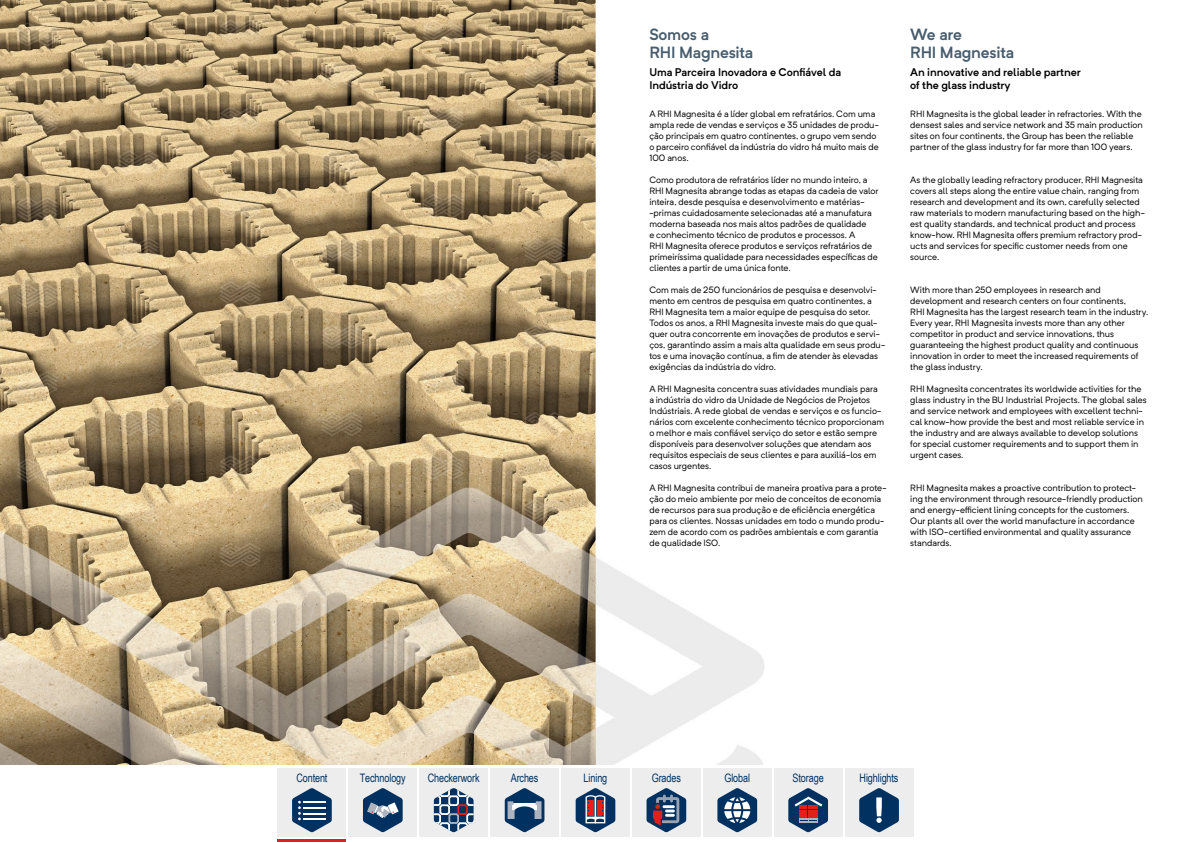
<style>
.page{position:relative;width:1191px;height:842px;background:#fff}
.page>*{position:absolute;margin:0;border:0;box-sizing:border-box;transform-origin:0 0}
.t1{font:600 16px/18px "Neutrif Pro";letter-spacing:-.015em;color:#475c6d}
.t2{font:11.7px "Arial Narrow";letter-spacing:-.01em;color:#003160;scale:.95 1}
.t3{font:600 11px/13px "Neutrif Pro";letter-spacing:-.01em;color:#000}
.t4{font:9px/11px "Neutrif Pro";color:#000}
</style>
<div class="page">
<img style="left:0;top:0;width:764px;height:765px">
<div style="left:278px;top:768px;width:68px;height:68px;background:#ededed"></div>
<svg style="left:292px;top:788px;width:40px;height:44px"></svg>
<div style="left:703px;top:768px;width:68px;height:68px;background:#ededed"></div>
<div style="left:561px;top:768px;width:68px;height:68px;background:#ededed"></div>
<div style="left:632px;top:768px;width:68px;height:68px;background:#ededed"></div>
<div style="left:490px;top:768px;width:68px;height:68px;background:#ededed"></div>
<div style="left:774px;top:768px;width:68px;height:68px;background:#ededed"></div>
<div style="left:845px;top:768px;width:68px;height:68px;background:#ededed"></div>
<div style="left:349px;top:768px;width:68px;height:68px;background:#ededed"></div>
<div style="left:420px;top:768px;width:68px;height:68px;background:#ededed"></div>
<svg style="left:646px;top:788px;width:40px;height:44px"></svg>
<svg style="left:363px;top:788px;width:40px;height:44px"></svg>
<svg style="left:575px;top:788px;width:40px;height:44px"></svg>
<svg style="left:717px;top:788px;width:40px;height:44px"></svg>
<svg style="left:788px;top:788px;width:40px;height:44px"></svg>
<svg style="left:505px;top:788px;width:39px;height:44px"></svg>
<svg style="left:859px;top:788px;width:40px;height:44px"></svg>
<svg style="left:434px;top:788px;width:39px;height:44px"></svg>
<hr style="left:278px;top:839px;width:68px;height:3px;background:#e11f1d">
<h1 class="t1" style="left:649px;top:25px;width:105px">Somos a<br>RHI Magnesita</h1>
<p class="t3" style="left:649px;top:66px;width:193px">Uma Parceira Inovadora e Confiável da<br>Indústria do Vidro</p>
<p class="t4" style="left:649px;top:108px;width:231px">A RHI Magnesita é a líder global em refratários. Com uma ampla rede de vendas e serviços e 35 unidades de produ&shy;ção principais em quatro continentes, o grupo vem sendo o parceiro confiável da indústria do vidro há muito mais de 100 anos.</p>
<p class="t4" style="left:649px;top:174px;width:231px">Como produtora de refratários líder no mundo inteiro, a RHI Magnesita abrange todas as etapas da cadeia de valor inteira, desde pesquisa e desenvolvimento e matérias--primas cuidadosamente selecionadas até a manufatura moderna baseada nos mais altos padrões de qualidade<br>e conhecimento técnico de produtos e processos. A<br>RHI Magnesita oferece produtos e serviços refratários de primeiríssima qualidade para necessidades específicas de clientes a partir de uma única fonte.</p>
<p class="t4" style="left:649px;top:284px;width:237px">Com mais de 250 funcionários de pesquisa e desenvolvi&shy;mento em centros de pesquisa em quatro continentes, a RHI Magnesita tem a maior equipe de pesquisa do setor.<br>Todos os anos, a RHI Magnesita investe mais do que qual&shy;quer outra concorrente em inovações de produtos e servi&shy;ços, garantindo assim a mais alta qualidade em seus produ&shy;tos e uma inovação contínua, a fim de atender às elevadas exigências da indústria do vidro.</p>
<p class="t4" style="left:649px;top:383px;width:236px">A RHI Magnesita concentra suas atividades mundiais para a indústria do vidro da Unidade de Negócios de Projetos Indústriais. A rede global de vendas e serviços e os funcio&shy;nários com excelente conhecimento técnico proporcionam o melhor e mais confiável serviço do setor e estão sempre disponíveis para desenvolver soluções que atendam aos requisitos especiais de seus clientes e para auxiliá-los em casos urgentes.</p>
<p class="t4" style="left:649px;top:482px;width:239px">A RHI Magnesita contribui de maneira proativa para a prote&shy;ção do meio ambiente por meio de conceitos de economia de recursos para sua produção e de eficiência energética para os clientes. Nossas unidades em todo o mundo produ&shy;zem de acordo com os padrões ambientais e com garantia de qualidade ISO.</p>
<h1 class="t1" style="left:910px;top:25px;width:105px">We are<br>RHI Magnesita</h1>
<p class="t3" style="left:910px;top:66px;width:172px">An innovative and reliable partner of the glass industry</p>
<p class="t4" style="left:910px;top:108px;width:234px">RHI Magnesita is the global leader in refractories. With the densest sales and service network and 35 main production sites on four continents, the Group has been the reliable partner of the glass industry for far more than 100 years.</p>
<p class="t4" style="left:910px;top:174px;width:236px">As the globally leading refractory producer, RHI Magnesita covers all steps along the entire value chain, ranging from research and development and its own, carefully selected raw materials to modern manufacturing based on the high&shy;est quality standards, and technical product and process know-how. RHI Magnesita offers premium refractory prod&shy;ucts and services for specific customer needs from one source.</p>
<p class="t4" style="left:910px;top:284px;width:240px">With more than 250 employees in research and development and research centers on four continents,<br>RHI Magnesita has the largest research team in the industry.<br>Every year, RHI Magnesita invests more than any other competitor in product and service innovations, thus guaranteeing the highest product quality and continuous innovation in order to meet the increased requirements of the glass industry.</p>
<p class="t4" style="left:910px;top:383px;width:238px">RHI Magnesita concentrates its worldwide activities for the glass industry in the BU Industrial Projects. The global sales and service network and employees with excellent techni&shy;cal know-how provide the best and most reliable service in the industry and are always available to develop solutions for special customer requirements and to support them in urgent cases.</p>
<p class="t4" style="left:910px;top:482px;width:234px">RHI Magnesita makes a proactive contribution to protect&shy;ing the environment through resource-friendly production and energy-efficient lining concepts for the customers.<br>Our plants all over the world manufacture in accordance with ISO-certified environmental and quality assurance standards.</p>
<p class="t2" style="left:296px;top:769px;width:34px">Content</p>
<p class="t2" style="left:360px;top:769px;width:50px">Technology</p>
<p class="t2" style="left:428px;top:769px;width:56px">Checkerwork</p>
<p class="t2" style="left:511px;top:769px;width:31px">Arches</p>
<p class="t2" style="left:583px;top:769px;width:26px">Lining</p>
<p class="t2" style="left:652px;top:769px;width:32px">Grades</p>
<p class="t2" style="left:724px;top:769px;width:29px">Global</p>
<p class="t2" style="left:792px;top:769px;width:34px">Storage</p>
<p class="t2" style="left:859px;top:769px;width:42px">Highlights</p>
</div>
